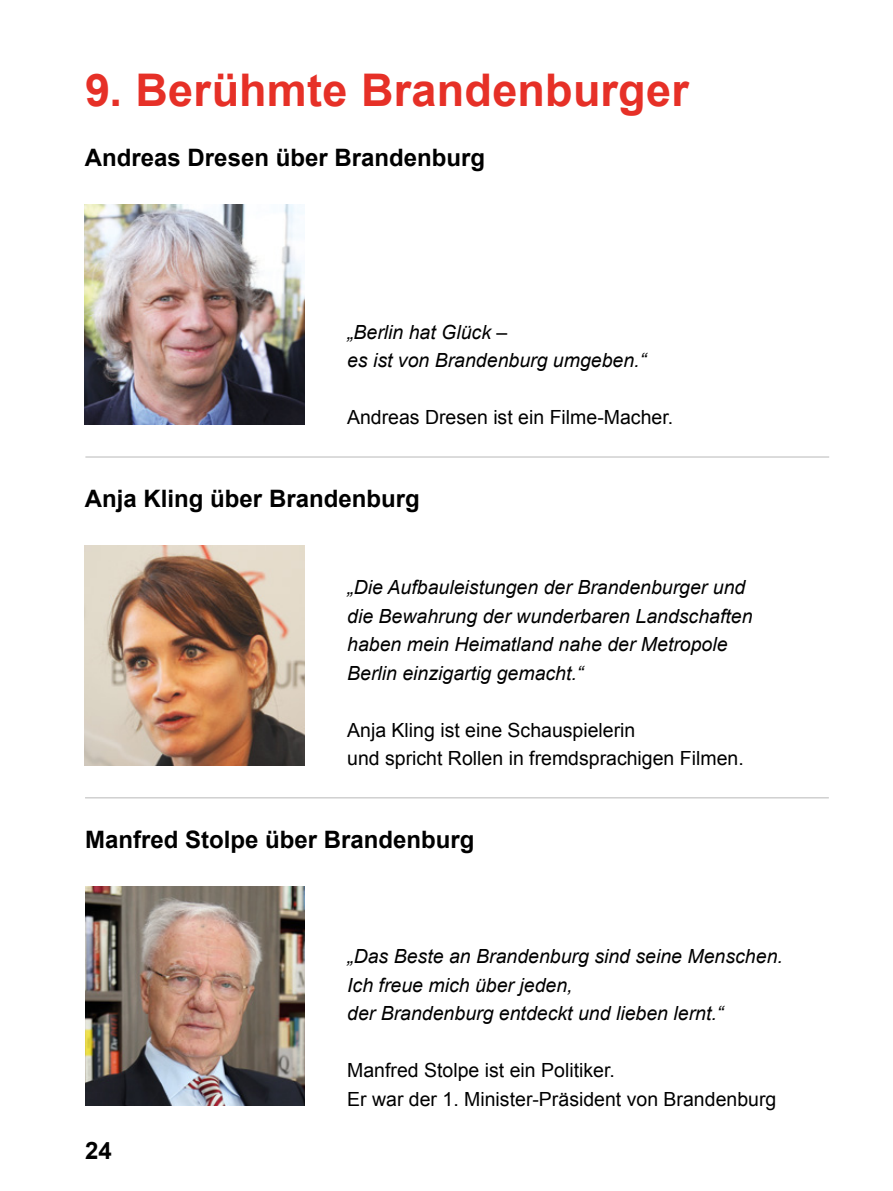
<style>
.page{position:relative;width:893px;height:1191px;background:#fff}
.page>*{position:absolute;margin:0;border:0;box-sizing:border-box;transform-origin:0 0}
.t1{font:700 45px "Arial";letter-spacing:.005em;color:#e63027}
.t2{font:700 24px "Arial";color:#000}
.t3{font:italic 19.5px/28.5px "Arial";color:#000}
.t4{font:19.5px/28.5px "Arial";color:#000}
</style>
<div class="page">
<hr style="left:85px;top:797px;width:744px;height:1px;background:#d0d0d0">
<hr style="left:85px;top:456px;width:744px;height:2px;background:#d0d0d0">
<img style="left:85px;top:205px;width:220px;height:219px">
<img style="left:85px;top:545px;width:220px;height:220px">
<img style="left:85px;top:886px;width:220px;height:220px">
<h1 class="t1" style="left:85px;top:61px;width:605px">9. Berühmte Brandenburger</h1>
<p class="t2" style="left:85px;top:142px;width:402px">Andreas Dresen über Brandenburg</p>
<p class="t3" style="left:347px;top:318px;width:301px">„Berlin hat Glück –<br>es ist von Brandenburg umgeben.“</p>
<p class="t4" style="left:347px;top:403px;width:328px">Andreas Dresen ist ein Filme-Macher.</p>
<p class="t2" style="left:85px;top:483px;width:336px">Anja Kling über Brandenburg</p>
<p class="t3" style="left:347px;top:573px;width:407px">„Die Aufbauleistungen der Brandenburger und die Bewahrung der wunderbaren Landschaften haben mein Heimatland nahe der Metropole Berlin einzigartig gemacht.“</p>
<p class="t4" style="left:347px;top:716px;width:398px">Anja Kling ist eine Schauspielerin<br>und spricht Rollen in fremdsprachigen Filmen.</p>
<p class="t2" style="left:85px;top:823px;width:391px">Manfred Stolpe über Brandenburg</p>
<p class="t2" style="left:85px;top:1134px;width:28px">24</p>
<p class="t3" style="left:347px;top:942px;width:437px">„Das Beste an Brandenburg sind seine Menschen.<br>Ich freue mich über jeden,<br>der Brandenburg entdeckt und lieben lernt.“</p>
<p class="t4" style="left:347px;top:1056px;width:431px">Manfred Stolpe ist ein Politiker.<br>Er war der 1. Minister-Präsident von Brandenburg</p>
</div>
